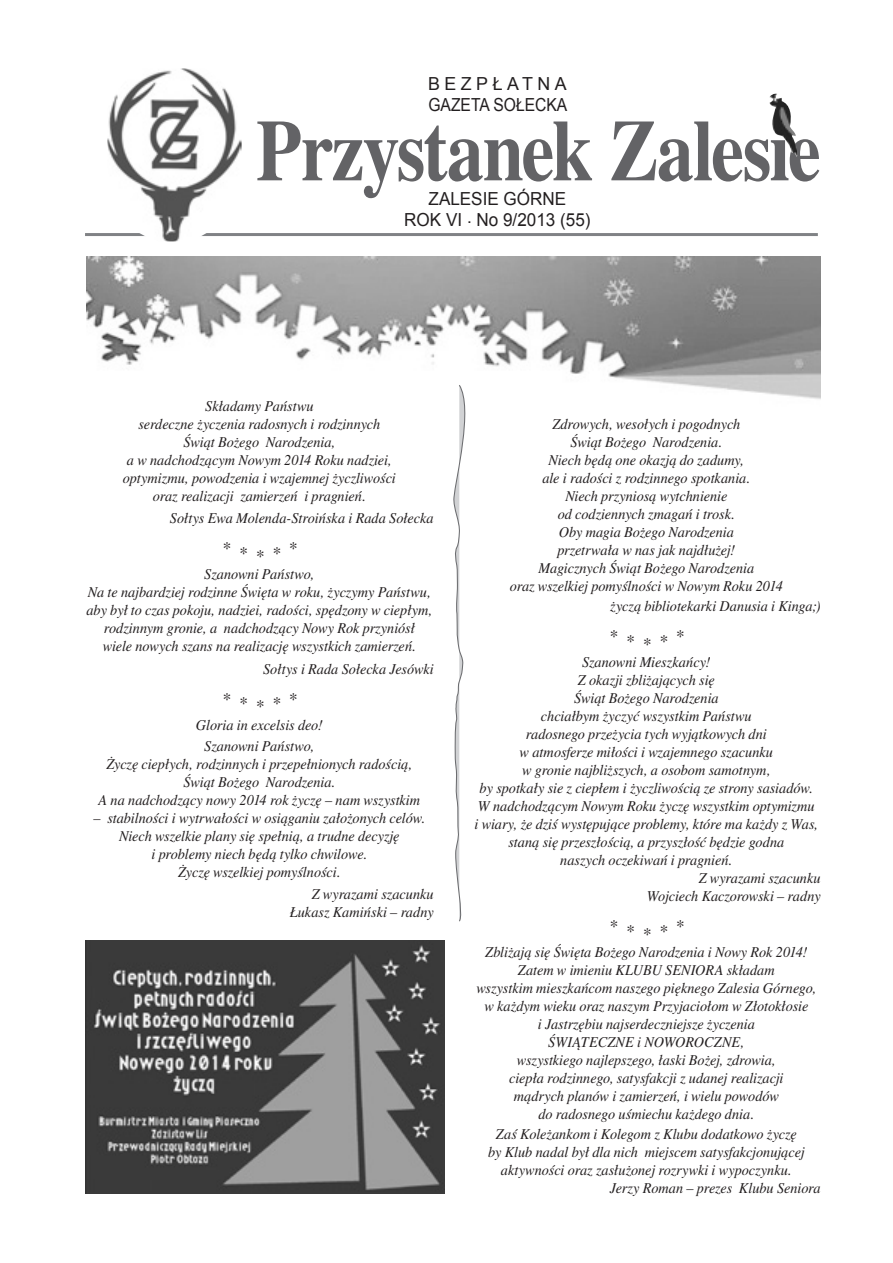
<style>
.page{position:relative;width:893px;height:1263px;background:#fff}
.page>*{position:absolute;margin:0;border:0;box-sizing:border-box;transform-origin:0 0}
.tytul_24{font:87px "Times CE Bold";letter-spacing:-.025em;color:#636366;scale:.85 1}
.t1{font:18px "Arial";color:#231f20;scale:.95 1}
.body{font:18px "Times CE Italic";color:#231f20;scale:.95 1}
.t2{font:18px "Arial";color:#231f20;scale:.87 1}
.t3{font:18px "Arial";letter-spacing:.25em;color:#231f20}
.body-2{font:15px/18px "Times CE Italic";letter-spacing:-.005em;color:#231f20;text-align:center;scale:.95 1}
</style>
<div class="page">
<img style="left:86px;top:256px;width:735px;height:143px">
<hr style="left:85px;top:233px;width:733px;height:3px;background:#808285">
<img style="left:108px;top:69px;width:134px;height:172px">
<img style="left:769px;top:93px;width:28px;height:64px">
<img style="left:85px;top:941px;width:359px;height:253px">
<svg style="left:452px;top:384px;width:22px;height:538px"></svg>
<p class="t3" style="left:428px;top:72px;width:140px">BEZPŁATNA</p>
<p class="t2" style="left:428px;top:93px;width:161px">GAZETA SOŁECKA</p>
<p class="tytul_24" style="left:256px;top:98px;width:666px">Przystanek Zalesie</p>
<p class="t1" style="left:429px;top:187px;width:147px">ZALESIE GÓRNE</p>
<p class="t1" style="left:404px;top:208px;width:198px">ROK VI . No 9/2013 (55)</p>
<p class="body-2" style="left:123px;top:397px;width:289px">Składamy Państwu<br>serdeczne życzenia radosnych i rodzinnych Świąt Bożego Narodzenia,<br>a w nadchodzącym Nowym 2014 Roku nadziei, optymizmu, powodzenia i wzajemnej życzliwości oraz realizacji zamierzeń i pragnień.</p>
<p class="body-2" style="left:170px;top:509px;width:279px">Sołtys Ewa Molenda-Stroińska i Rada Sołecka</p>
<p class="body" style="left:222px;top:543px;width:80px">* * * * *</p>
<p class="body-2" style="left:204px;top:565px;width:117px">Szanowni Państwo,</p>
<p class="body-2" style="left:86px;top:583px;width:366px">Na te najbardziej rodzinne Święta w roku, życzymy Państwu, aby był to czas pokoju, nadziei, radości, spędzony w ciepłym, rodzinnym gronie, a nadchodzący Nowy Rok przyniósł<br>wiele nowych szans na realizację wszystkich zamierzeń.</p>
<p class="body-2" style="left:263px;top:660px;width:181px">Sołtys i Rada Sołecka Jesówki</p>
<p class="body" style="left:222px;top:693px;width:80px">* * * * *</p>
<p class="body-2" style="left:196px;top:716px;width:135px">Gloria in excelsis deo!</p>
<p class="body-2" style="left:204px;top:736px;width:117px">Szanowni Państwo,</p>
<p class="body-2" style="left:106px;top:754px;width:323px">Życzę ciepłych, rodzinnych i przepełnionych radością,<br>Świąt Bożego Narodzenia.</p>
<p class="body-2" style="left:99px;top:790px;width:340px">A na nadchodzący nowy 2014 rok życzę – nam wszystkim</p>
<p class="body-2" style="left:94px;top:808px;width:351px">– stabilności i wytrwałości w osiąganiu założonych celów.<br>Niech wszelkie plany się spełnią, a trudne decyzję<br>i problemy niech będą tylko chwilowe.<br>Życzę wszelkiej pomyślności.</p>
<p class="body-2" style="left:312px;top:885px;width:130px">Z wyrazami szacunku</p>
<p class="body-2" style="left:290px;top:903px;width:153px">Łukasz Kamiński – radny</p>
<p class="body-2" style="left:510px;top:415px;width:289px">Zdrowych, wesołych i pogodnych<br>Świąt Bożego Narodzenia.<br>Niech będą one okazją do zadumy,<br>ale i radości z rodzinnego spotkania.<br>Niech przyniosą wytchnienie<br>od codziennych zmagań i trosk.<br>Oby magia Bożego Narodzenia<br>przetrwała w nas jak najdłużej!<br>Magicznych Świąt Bożego Narodzenia<br>oraz wszelkiej pomyślności w Nowym Roku 2014</p>
<p class="body-2" style="left:610px;top:597px;width:223px">życzą bibliotekarki Danusia i Kinga;)</p>
<p class="body" style="left:609px;top:631px;width:80px">* * * * *</p>
<p class="body-2" style="left:582px;top:653px;width:137px">Szanowni Mieszkańcy!</p>
<p class="body-2" style="left:480px;top:671px;width:352px">Z okazji zbliżających się<br>Świąt Bożego Narodzenia<br>chciałbym życzyć wszystkim Państwu<br>radosnego przeżycia tych wyjątkowych dni<br>w atmosferze miłości i wzajemnego szacunku<br>w gronie najbliższych, a osobom samotnym,<br>by spotkały sie z ciepłem i życzliwością ze strony sasiadów.</p>
<p class="body-2" style="left:474px;top:797px;width:363px">W nadchodzącym Nowym Roku życzę wszystkim optymizmu i wiary, że dziś występujące problemy, które ma każdy z Was, staną się przeszłością, a przyszłość będzie godna<br>naszych oczekiwań i pragnień.</p>
<p class="body-2" style="left:699px;top:869px;width:130px">Z wyrazami szacunku</p>
<p class="body-2" style="left:647px;top:887px;width:184px">Wojciech Kaczorowski – radny</p>
<p class="body" style="left:609px;top:920px;width:80px">* * * * *</p>
<p class="body-2" style="left:485px;top:943px;width:341px">Zbliżają się Święta Bożego Narodzenia i Nowy Rok 2014!</p>
<p class="body-2" style="left:476px;top:961px;width:359px">Zatem w imieniu KLUBU SENIORA składam<br>wszystkim mieszkańcom naszego pięknego Zalesia Górnego, w każdym wieku oraz naszym Przyjaciołom w Złotokłosie<br>i Jastrzębiu najserdeczniejsze życzenia<br>ŚWIĄTECZNE i NOWOROCZNE,<br>wszystkiego najlepszego, łaski Bożej, zdrowia,<br>ciepła rodzinnego, satysfakcji z udanej realizacji<br>mądrych planów i zamierzeń, i wielu powodów<br>do radosnego uśmiechu każdego dnia.</p>
<p class="body-2" style="left:488px;top:1125px;width:335px">Zaś Koleżankom i Kolegom z Klubu dodatkowo życzę by Klub nadal był dla nich miejscem satysfakcjonującej aktywności oraz zasłużonej rozrywki i wypoczynku.</p>
<p class="body-2" style="left:610px;top:1179px;width:223px">Jerzy Roman – prezes Klubu Seniora</p>
</div>
